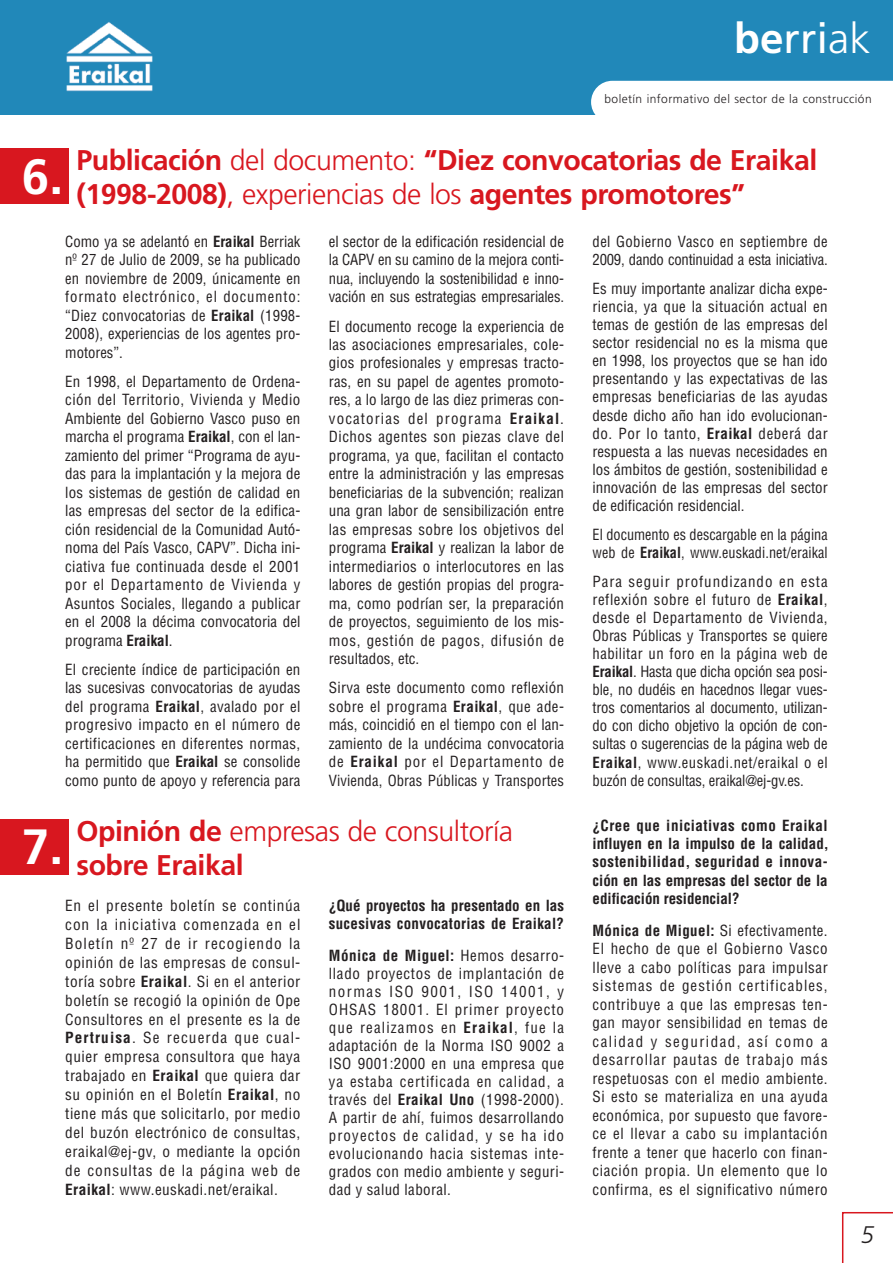
<style>
.page{position:relative;width:893px;height:1263px;background:#fff}
.page>*{position:absolute;margin:0;border:0;box-sizing:border-box;transform-origin:0 0}
.t1{font:700 49.5px "Frutiger";color:#fff}
.t2{font:42.3px "Frutiger";color:#fff}
.t3{font:700 28.5px/34.2px "Frutiger";letter-spacing:-.015em;color:#d8171f}
.t4{font:italic 300 24px "Frutiger";color:#231f20}
.t5{font:condensed 15px/18.5px "Helvetica";letter-spacing:.005em;color:#231f20;text-align:justify}
.t6{font:700 condensed 15px/18.1px "Helvetica";color:#231f20;text-align:justify}
.t7{font:condensed 15px/18.1px "Helvetica";letter-spacing:.005em;color:#231f20;scale:.95 1}
.t8{font:condensed 15px/18.1px "Helvetica";letter-spacing:-.015em;color:#231f20}
.t9{font:700 condensed 15px/18px "Helvetica";letter-spacing:.02em;color:#231f20}
.t10{font:300 12px "Frutiger";letter-spacing:.035em;color:#231f20}
.s1{font-weight:700}
.s2{font-weight:300}
</style>
<div class="page">
<div style="left:0;top:0;width:893px;height:115px;background:#2188b9"></div>
<svg style="left:842px;top:1212px;width:51px;height:51px"></svg>
<img style="left:66px;top:22px;width:87px;height:69px">
<div style="left:591px;top:81px;width:302px;height:34px;background:#fff"></div>
<div style="left:0;top:149px;width:68px;height:55px;background:#d8171f"></div>
<div style="left:0;top:819px;width:68px;height:55px;background:#d8171f"></div>
<h2 class="t2" style="left:734px;top:21px;width:138px"><span class="s1">be</span>rri<span class="s2">ak</span></h2>
<p class="t10" style="left:604px;top:94px;width:269px">boletín informativo del sector de la construcción</p>
<h3 class="t3" style="left:22px;top:145px;width:797px;text-indent:55px">Publicación <span class="s2">del documento:</span> “Diez convocatorias de Eraikal<br><sup>6</sup> (1998-2008)<span class="s2">, experiencias de los</span> agentes promotores”</h3>
<h1 class="t1" style="left:49px;top:157px;width:15px">.</h1>
<p class="t5" style="left:65px;top:233px;width:237px">Como ya se adelantó en <span class="s1">Eraikal</span> Berriak nº 27 de Julio de 2009, se ha publicado en noviembre de 2009, únicamente en formato electrónico, el documento: “Diez convocatorias de <span class="s1">Eraikal</span> (1998- 2008), experiencias de los agentes pro&shy;motores”.</p>
<p class="t5" style="left:65px;top:373px;width:237px">En 1998, el Departamento de Ordena&shy;ción del Territorio, Vivienda y Medio Ambiente del Gobierno Vasco puso en marcha el programa <span class="s1">Eraikal</span>, con el lan&shy;zamiento del primer “Programa de ayu&shy;das para la implantación y la mejora de los sistemas de gestión de calidad en las empresas del sector de la edifica&shy;ción residencial de la Comunidad Autó&shy;noma del País Vasco, CAPV”. Dicha ini&shy;ciativa fue continuada desde el 2001 por el Departamento de Vivienda y Asuntos Sociales, llegando a publicar en el 2008 la décima convocatoria del programa <span class="s1">Eraikal</span>.</p>
<p class="t5" style="left:65px;top:660px;width:237px">El creciente índice de participación en las sucesivas convocatorias de ayudas del programa <span class="s1">Eraikal</span>, avalado por el progresivo impacto en el número de certificaciones en diferentes normas, ha permitido que <span class="s1">Eraikal</span> se consolide como punto de apoyo y referencia para</p>
<p class="t5" style="left:329px;top:233px;width:237px">el sector de la edificación residencial de la CAPV en su camino de la mejora conti&shy;nua, incluyendo la sostenibilidad e inno&shy;vación en sus estrategias empresariales.</p>
<p class="t5" style="left:329px;top:317px;width:237px">El documento recoge la experiencia de las asociaciones empresariales, cole&shy;gios profesionales y empresas tracto&shy;ras, en su papel de agentes promoto&shy;res, a lo largo de las diez primeras con&shy;vocatorias del programa <span class="s1">Eraikal</span>.<br>Dichos agentes son piezas clave del programa, ya que, facilitan el contacto entre la administración y las empresas beneficiarias de la subvención; realizan una gran labor de sensibilización entre las empresas sobre los objetivos del programa <span class="s1">Eraikal</span> y realizan la labor de intermediarios o interlocutores en las labores de gestión propias del progra&shy;ma, como podrían ser, la preparación de proyectos, seguimiento de los mis&shy;mos, gestión de pagos, difusión de resultados, etc.</p>
<p class="t5" style="left:329px;top:679px;width:237px">Sirva este documento como reflexión sobre el programa <span class="s1">Eraikal</span>, que ade&shy;más, coincidió en el tiempo con el lan&shy;zamiento de la undécima convocatoria de <span class="s1">Eraikal</span> por el Departamento de Vivienda, Obras Públicas y Transportes</p>
<h3 class="t3" style="left:22px;top:816px;width:493px;text-indent:55px">Opinión de <span class="s2">empresas de consultoría<br></span><sup>7</sup> sobre Eraikal</h3>
<h1 class="t1" style="left:49px;top:827px;width:15px">.</h1>
<p class="t5" style="left:65px;top:896px;width:237px;line-height:18.9px">En el presente boletín se continúa con la iniciativa comenzada en el Boletín nº 27 de ir recogiendo la opinión de las empresas de consul&shy;toría sobre <span class="s1">Eraikal</span>. Si en el anterior boletín se recogió la opinión de Ope Consultores en el presente es la de <span class="s1">Pertruisa</span>. Se recuerda que cual&shy;quier empresa consultora que haya trabajado en <span class="s1">Eraikal</span> que quiera dar su opinión en el Boletín <span class="s1">Eraikal</span>, no tiene más que solicitarlo, por medio del buzón electrónico de consultas, eraikal@ej-gv, o mediante la opción de consultas de la página web de <span class="s1">Eraikal</span>: www.euskadi.net/eraikal.</p>
<p class="t9" style="left:329px;top:897px;width:237px">¿Qué proyectos ha presentado en las sucesivas convocatorias de Eraikal?</p>
<p class="t5" style="left:329px;top:946px;width:237px;line-height:18px"><span class="s1">Mónica de Miguel:</span> Hemos desarro&shy;llado proyectos de implantación de normas ISO 9001, ISO 14001, y OHSAS 18001. El primer proyecto que realizamos en <span class="s1">Eraikal</span>, fue la adaptación de la Norma ISO 9002 a ISO 9001:2000 en una empresa que ya estaba certificada en calidad, a través del <span class="s1">Eraikal Uno</span> (1998-2000).<br>A partir de ahí, fuimos desarrollando proyectos de calidad, y se ha ido evolucionando hacia sistemas inte&shy;grados con medio ambiente y seguri&shy;dad y salud laboral.</p>
<p class="t8" style="left:593px;top:233px;width:237px">del Gobierno Vasco en septiembre de<br>2009, dando continuidad a esta iniciativa.</p>
<p class="t5" style="left:593px;top:280px;width:237px">Es muy importante analizar dicha expe&shy;riencia, ya que la situación actual en temas de gestión de las empresas del sector residencial no es la misma que en 1998, los proyectos que se han ido presentando y las expectativas de las empresas beneficiarias de las ayudas desde dicho año han ido evolucionan&shy;do. Por lo tanto, <span class="s1">Eraikal</span> deberá dar respuesta a las nuevas necesidades en los ámbitos de gestión, sostenibilidad e innovación de las empresas del sector de edificación residencial.</p>
<p class="t7" style="left:593px;top:525px;width:249px">El documento es descargable en la página web de <span class="s1">Eraikal</span>, www.euskadi.net/eraikal</p>
<p class="t5" style="left:593px;top:572px;width:237px">Para seguir profundizando en esta reflexión sobre el futuro de <span class="s1">Eraikal</span>, desde el Departamento de Vivienda, Obras Públicas y Transportes se quiere habilitar un foro en la página web de <span class="s1">Eraikal</span>. Hasta que dicha opción sea posi&shy;ble, no dudéis en hacednos llegar vues&shy;tros comentarios al documento, utilizan&shy;do con dicho objetivo la opción de con&shy;sultas o sugerencias de la página web de <span class="s1">Eraikal</span>, www.euskadi.net/eraikal o el buzón de consultas, eraikal@ej-gv.es.</p>
<p class="t6" style="left:592px;top:817px;width:238px">¿Cree que iniciativas como Eraikal influyen en la impulso de la calidad, sostenibilidad, seguridad e innova&shy;ción en las empresas del sector de la edificación residencial?</p>
<p class="t5" style="left:592px;top:921px;width:237px"><span class="s1">Mónica de Miguel:</span> Si efectivamente.<br>El hecho de que el Gobierno Vasco lleve a cabo políticas para impulsar sistemas de gestión certificables, contribuye a que las empresas ten&shy;gan mayor sensibilidad en temas de calidad y seguridad, así como a desarrollar pautas de trabajo más respetuosas con el medio ambiente.<br>Si esto se materializa en una ayuda económica, por supuesto que favore&shy;ce el llevar a cabo su implantación frente a tener que hacerlo con finan&shy;ciación propia. Un elemento que lo confirma, es el significativo número</p>
<h3 class="t4" style="left:861px;top:1225px;width:15px">5</h3>
</div>
